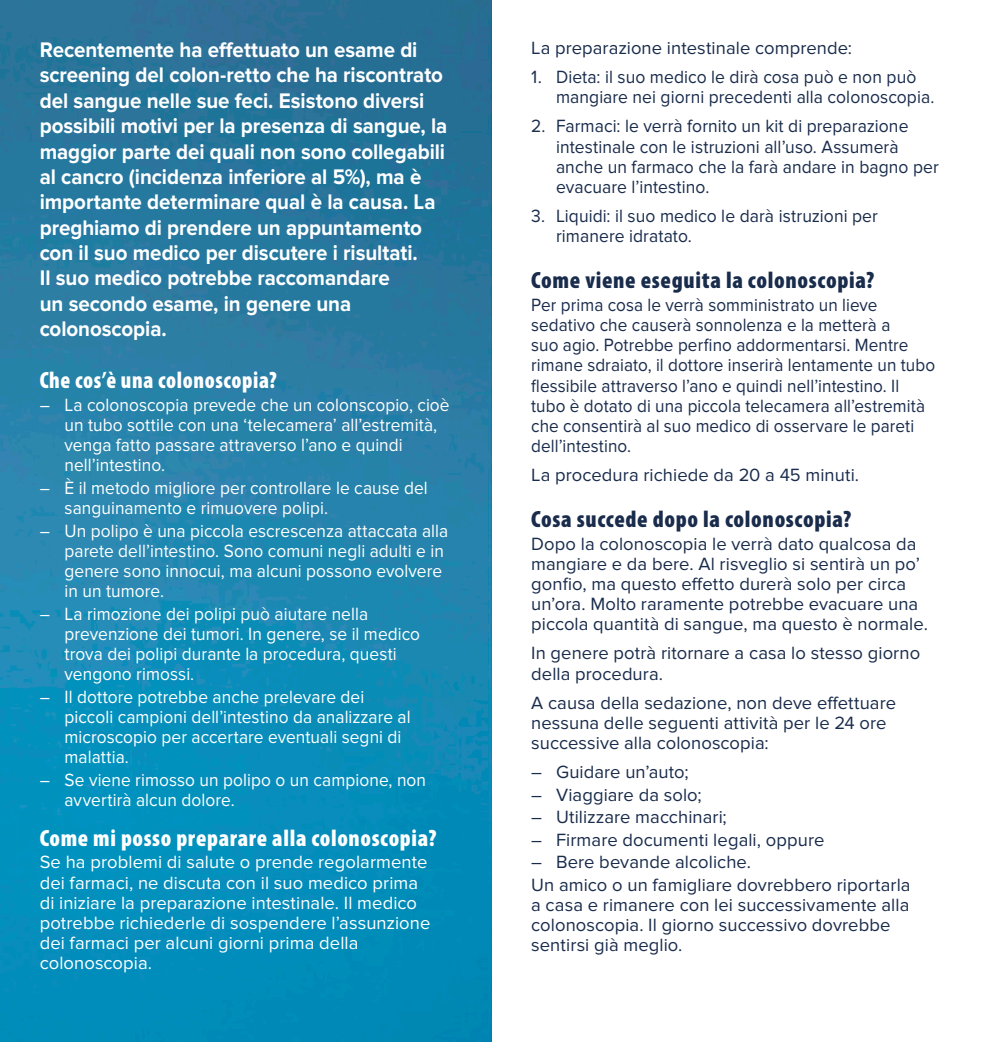
<style>
.page{position:relative;width:983px;height:1042px;background:#fff}
.page>*{position:absolute;margin:0;border:0;box-sizing:border-box;transform-origin:0 0}
.t1{font:900 condensed 23.62px "Myriad Pro";letter-spacing:.03em;color:#1a2c4c}
.t2{font:900 condensed 23.62px "Myriad Pro";letter-spacing:.03em;color:#fff}
.t3{font:900 condensed 23.62px "Myriad Pro";letter-spacing:.03em;color:#fff;scale:.94 1}
.t4{font:700 21.88px/25.4px "Proxima Nova";letter-spacing:-.005em;color:#fff;scale:.94 1}
.t5{font:18.38px/20.1px "Proxima Nova";letter-spacing:.005em;color:#1a2c4c}
.t6{font:18.38px/20.1px "Proxima Nova";letter-spacing:.005em;color:#fff;scale:.94 1}
.t7{font:18.38px/20.1px "Proxima Nova";letter-spacing:.005em;color:#1a2c4c;scale:.93 1}
.t8{font:18.38px/20.1px "Proxima Nova";letter-spacing:.005em;color:#fff}
.t9{font:18.38px/20.1px "Proxima Nova";letter-spacing:.005em;color:#1a2c4c;scale:.95 1}
</style>
<div class="page">
<img style="left:0;top:0;width:491px;height:1042px">
<p class="t4" style="left:40px;top:37px;width:435px">Recentemente ha effettuato un esame di screening del colon-retto che ha riscontrato del sangue nelle sue feci. Esistono diversi possibili motivi per la presenza di sangue, la maggior parte dei quali non sono collegabili al cancro (incidenza inferiore al 5%), ma è importante determinare qual è la causa. La preghiamo di prendere un appuntamento con il suo medico per discutere i risultati.<br>Il suo medico potrebbe raccomandare<br>un secondo esame, in genere una colonoscopia.</p>
<p class="t3" style="left:40px;top:367px;width:254px">Che cos’è una colonoscopia?</p>
<p class="t6" style="left:64px;top:395px;width:411px;text-indent:-25px">– La colonoscopia prevede che un colonscopio, cioè un tubo sottile con una ‘telecamera’ all’estremità, venga fatto passare attraverso l’ano e quindi nell’intestino.</p>
<p class="t6" style="left:64px;top:478px;width:388px;text-indent:-25px">– È il metodo migliore per controllare le cause del sanguinamento e rimuovere polipi.</p>
<p class="t6" style="left:64px;top:521px;width:409px;text-indent:-25px">– Un polipo è una piccola escrescenza attaccata alla parete dell’intestino. Sono comuni negli adulti e in genere sono innocui, ma alcuni possono evolvere in un tumore.</p>
<p class="t6" style="left:64px;top:604px;width:380px;text-indent:-25px">– La rimozione dei polipi può aiutare nella prevenzione dei tumori. In genere, se il medico trova dei polipi durante la procedura, questi vengono rimossi.</p>
<p class="t6" style="left:64px;top:687px;width:369px;text-indent:-25px">– Il dottore potrebbe anche prelevare dei piccoli campioni dell’intestino da analizzare al microscopio per accertare eventuali segni di malattia.</p>
<p class="t6" style="left:64px;top:770px;width:386px;text-indent:-25px">– Se viene rimosso un polipo o un campione, non avvertirà alcun dolore.</p>
<p class="t2" style="left:40px;top:825px;width:398px">Come mi posso preparare alla colonoscopia?</p>
<p class="t8" style="left:40px;top:852px;width:392px">Se ha problemi di salute o prende regolarmente dei farmaci, ne discuta con il suo medico prima di iniziare la preparazione intestinale. Il medico potrebbe richiederle di sospendere l’assunzione dei farmaci per alcuni giorni prima della colonoscopia.</p>
<p class="t5" style="left:531px;top:38px;width:322px">La preparazione intestinale comprende:</p>
<p class="t5" style="left:556px;top:67px;width:380px;text-indent:-25px">1. Dieta: il suo medico le dirà cosa può e non può mangiare nei giorni precedenti alla colonoscopia.</p>
<p class="t9" style="left:556px;top:117px;width:404px;text-indent:-25px">2. Farmaci: le verrà fornito un kit di preparazione intestinale con le istruzioni all’uso. Assumerà anche un farmaco che la farà andare in bagno per evacuare l’intestino.</p>
<p class="t9" style="left:556px;top:206px;width:340px;text-indent:-25px">3. Liquidi: il suo medico le darà istruzioni per rimanere idratato.</p>
<p class="t1" style="left:531px;top:267px;width:344px">Come viene eseguita la colonoscopia?</p>
<p class="t7" style="left:531px;top:295px;width:436px">Per prima cosa le verrà somministrato un lieve sedativo che causerà sonnolenza e la metterà a<br>suo agio. Potrebbe perfino addormentarsi. Mentre rimane sdraiato, il dottore inserirà lentamente un tubo flessibile attraverso l’ano e quindi nell’intestino. Il tubo è dotato di una piccola telecamera all’estremità che consentirà al suo medico di osservare le pareti dell’intestino.</p>
<p class="t5" style="left:531px;top:465px;width:329px">La procedura richiede da 20 a 45 minuti.</p>
<p class="t1" style="left:531px;top:506px;width:321px">Cosa succede dopo la colonoscopia?</p>
<p class="t5" style="left:531px;top:534px;width:398px">Dopo la colonoscopia le verrà dato qualcosa da mangiare e da bere. Al risveglio si sentirà un po’ gonfio, ma questo effetto durerà solo per circa un’ora. Molto raramente potrebbe evacuare una piccola quantità di sangue, ma questo è normale.</p>
<p class="t5" style="left:531px;top:643px;width:390px">In genere potrà ritornare a casa lo stesso giorno della procedura.</p>
<p class="t5" style="left:531px;top:693px;width:366px">A causa della sedazione, non deve effettuare nessuna delle seguenti attività per le 24 ore successive alla colonoscopia:</p>
<p class="t5" style="left:531px;top:762px;width:159px">– Guidare un’auto;</p>
<p class="t5" style="left:531px;top:784px;width:172px">– Viaggiare da solo;</p>
<p class="t5" style="left:531px;top:807px;width:197px">– Utilizzare macchinari;</p>
<p class="t5" style="left:531px;top:830px;width:294px">– Firmare documenti legali, oppure</p>
<p class="t5" style="left:531px;top:851px;width:381px;line-height:22.6px">– Bere bevande alcoliche.<br>Un amico o un famigliare dovrebbero riportarla</p>
<p class="t5" style="left:531px;top:895px;width:379px">a casa e rimanere con lei successivamente alla colonoscopia. Il giorno successivo dovrebbe sentirsi già meglio.</p>
</div>
